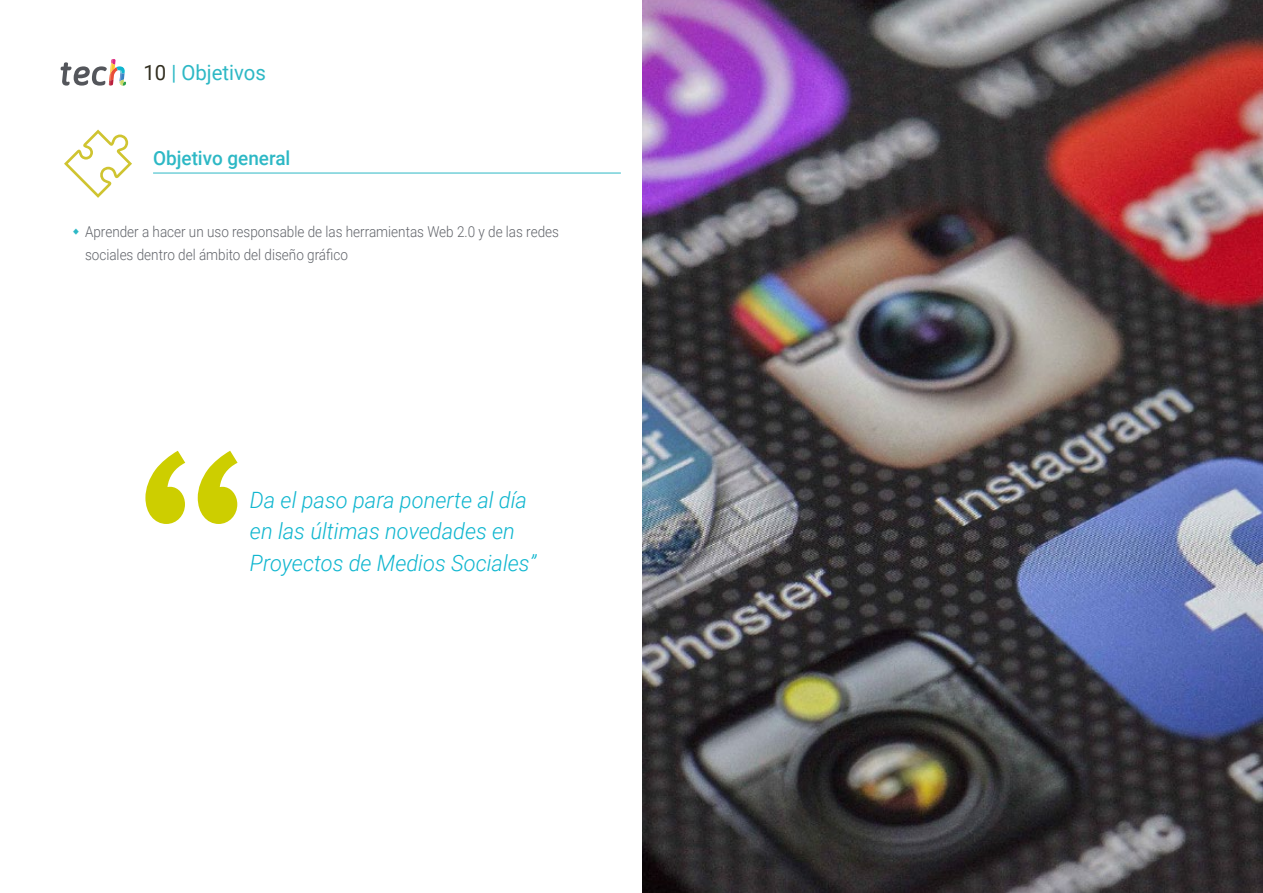
<style>
.page{position:relative;width:1263px;height:893px;background:#fff}
.page>*{position:absolute;margin:0;border:0;box-sizing:border-box;transform-origin:0 0}
.t1{font:italic 300 22.5px/31.5px "Roboto";color:#0fb6cf}
.t2{font:21px "Roboto";color:#2db8c5}
.t3{font:500 19.5px "Roboto";color:#2db8c5}
.t4{font:300 15px/22.5px "Roboto";color:#61646a;scale:.9 1}
.s1{color:#312e20}
</style>
<div class="page">
<hr style="left:153px;top:173px;width:468px;height:1px;background:#2db8c5">
<svg style="left:64px;top:130px;width:68px;height:68px"></svg>
<img style="left:642px;top:0;width:621px;height:893px">
<svg style="left:61px;top:59px;width:65px;height:27px"></svg>
<svg style="left:145px;top:451px;width:93px;height:73px"></svg>
<h2 class="t2" style="left:144px;top:57px;width:124px"><span class="s1">10</span> | Objetivos</h2>
<h3 class="t3" style="left:153px;top:144px;width:139px">Objetivo general</h3>
<p class="t4" style="left:85px;top:220px;width:528px">Aprender a hacer un uso responsable de las herramientas Web 2.0 y de las redes sociales dentro del ámbito del diseño gráfico</p>
<h1 class="t1" style="left:250px;top:483px;width:288px">Da el paso para ponerte al día en las últimas novedades en<br>Proyectos de Medios Sociales”</h1>
</div>
